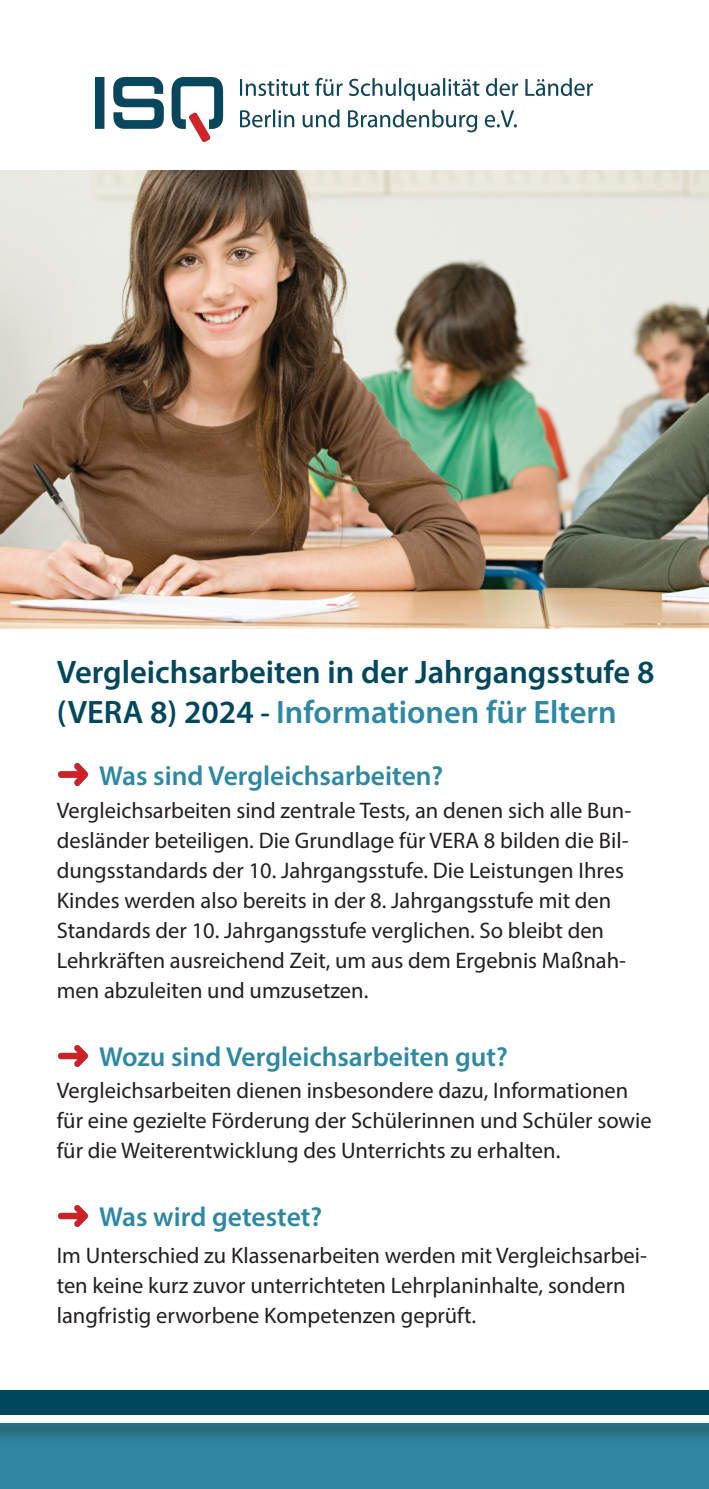
<style>
.page{position:relative;width:709px;height:1489px;background:#fff}
.page>*{position:absolute;margin:0;border:0;box-sizing:border-box;transform-origin:0 0}
.t1{font:600 32.5px/40px "Myriad Pro";color:#00475d}
.t2{font:600 27.5px "Myriad Pro";color:#2e88a3}
.t3{font:22.5px/30px "Myriad Pro";color:#231f20}
.s1{font-size:30px}
.s2{color:#2e88a3}
</style>
<div class="page">
<div style="left:0;top:1404px;width:709px;height:84px;background:#2e88a3"></div>
<div style="left:0;top:1389px;width:709px;height:26px;background:#00475d"></div>
<img style="left:0;top:1422px;width:709px;height:17px">
<div style="left:0;top:1415px;width:709px;height:7px;background:#fff"></div>
<img style="left:0;top:170px;width:709px;height:458px">
<img style="left:58px;top:1045px;width:30px;height:21px">
<img style="left:58px;top:1205px;width:30px;height:21px">
<img style="left:58px;top:763px;width:30px;height:22px">
<img style="left:95px;top:77px;width:497px;height:64px">
<h1 class="t1" style="left:57px;top:654px;width:599px">Vergleichsarbeiten in der Jahrgangsstufe 8 (VERA 8) 2024 <span class="s1">-</span> <span class="s2">Informationen für Eltern</span></h1>
<p class="t2" style="left:99px;top:764px;width:345px">Was sind Vergleichsarbeiten?</p>
<p class="t3" style="left:57px;top:797px;width:576px">Vergleichsarbeiten sind zentrale Tests, an denen sich alle Bun&shy;desländer beteiligen. Die Grundlage für VERA 8 bilden die Bil&shy;dungsstandards der 10. Jahrgangsstufe. Die Leistungen Ihres Kindes werden also bereits in der 8. Jahrgangsstufe mit den Standards der 10. Jahrgangsstufe verglichen. So bleibt den Lehrkräften ausreichend Zeit, um aus dem Ergebnis Maßnah&shy;men abzuleiten und umzusetzen.</p>
<p class="t2" style="left:99px;top:1045px;width:410px">Wozu sind Vergleichsarbeiten gut?</p>
<p class="t3" style="left:57px;top:1077px;width:596px">Vergleichsarbeiten dienen insbesondere dazu, Informationen für eine gezielte Förderung der Schülerinnen und Schüler sowie für die Weiterentwicklung des Unterrichts zu erhalten.</p>
<p class="t2" style="left:99px;top:1205px;width:225px">Was wird getestet?</p>
<p class="t3" style="left:57px;top:1241px;width:592px">Im Unterschied zu Klassenarbeiten werden mit Vergleichsarbei&shy;ten keine kurz zuvor unterrichteten Lehrplaninhalte, sondern langfristig erworbene Kompetenzen geprüft.</p>
</div>
